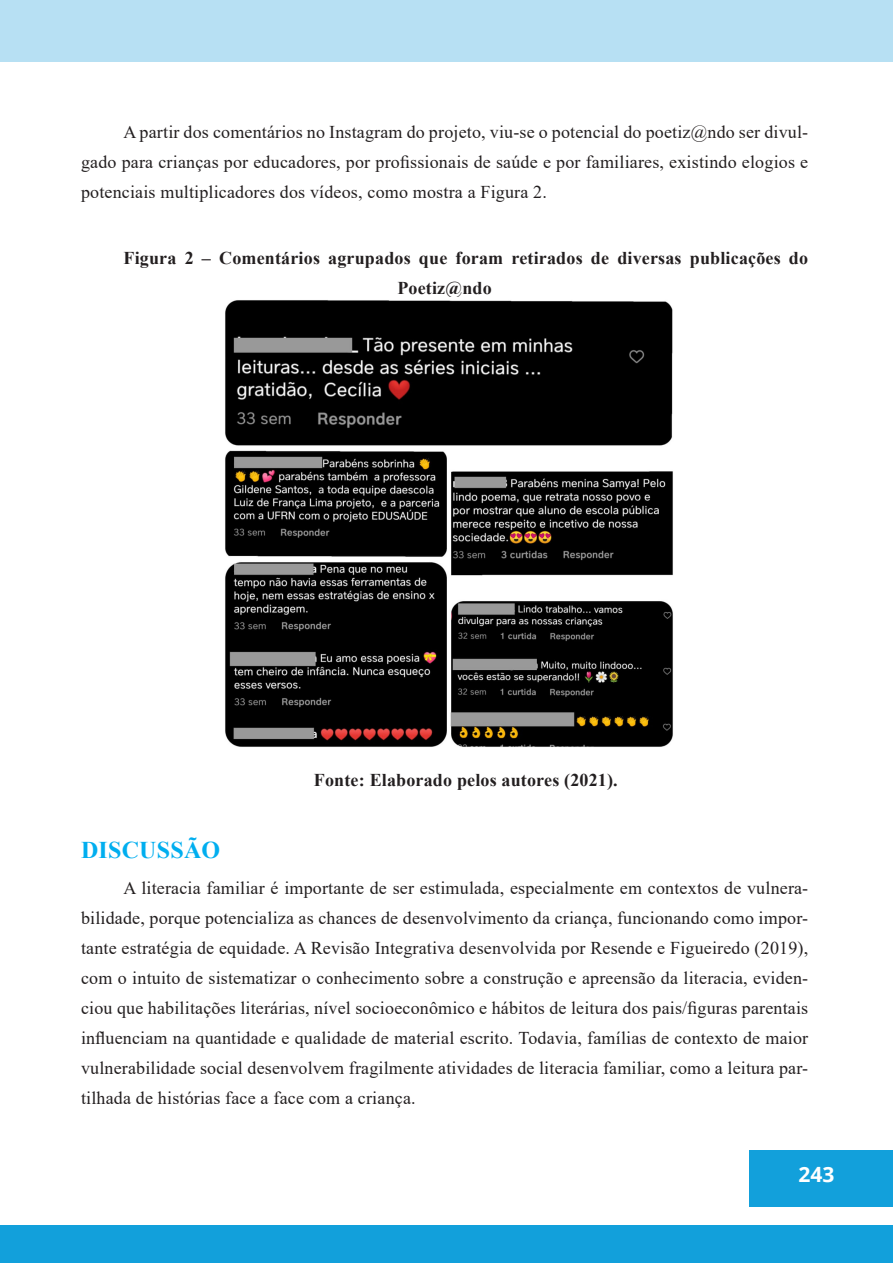
<style>
.page{position:relative;width:893px;height:1263px;background:#fff}
.page>*{position:absolute;margin:0;border:0;box-sizing:border-box;transform-origin:0 0}
.TÍTULO___ARTIGO{font:700 24px "Times New Roman";letter-spacing:.01em;color:#00aeef}
.t1{font:700 21px "Open Sans";color:#fff}
.TEXTO{font:18px/30px "Times New Roman";letter-spacing:.01em;color:#231f20;text-align:justify}
.Imagens_e_fontes{font:700 18px/30px "Times New Roman";letter-spacing:.01em;color:#231f20}
</style>
<div class="page">
<div style="left:0;top:0;width:893px;height:62px;background:#b7e0f3"></div>
<div style="left:749px;top:1150px;width:144px;height:57px;background:#12a0db"></div>
<div style="left:0;top:1225px;width:893px;height:38px;background:#12a0db"></div>
<img style="left:225px;top:300px;width:448px;height:447px">
<p class="TEXTO" style="left:81px;top:116px;width:729px;text-indent:43px">A partir dos comentários no Instagram do projeto, viu-se o potencial do poetiz@ndo ser divul&shy;gado para crianças por educadores, por profissionais de saúde e por familiares, existindo elogios e potenciais multiplicadores dos vídeos, como mostra a Figura 2.</p>
<p class="Imagens_e_fontes" style="left:397px;top:242px;width:412px;text-indent:-274px">Figura 2 – Comentários agrupados que foram retirados de diversas publicações do<br>Poetiz@ndo</p>
<p class="Imagens_e_fontes" style="left:314px;top:764px;width:305px">Fonte: Elaborado pelos autores (2021).</p>
<p class="TÍTULO___ARTIGO" style="left:81px;top:833px;width:141px">DISCUSSÃO</p>
<p class="TEXTO" style="left:81px;top:872px;width:729px;text-indent:43px">A literacia familiar é importante de ser estimulada, especialmente em contextos de vulnera&shy;bilidade, porque potencializa as chances de desenvolvimento da criança, funcionando como impor&shy;tante estratégia de equidade. A Revisão Integrativa desenvolvida por Resende e Figueiredo (2019), com o intuito de sistematizar o conhecimento sobre a construção e apreensão da literacia, eviden&shy;ciou que habilitações literárias, nível socioeconômico e hábitos de leitura dos pais/figuras parentais influenciam na quantidade e qualidade de material escrito. Todavia, famílias de contexto de maior vulnerabilidade social desenvolvem fragilmente atividades de literacia familiar, como a leitura par&shy;tilhada de histórias face a face com a criança.</p>
<p class="t1" style="left:799px;top:1160px;width:37px">243</p>
</div>
